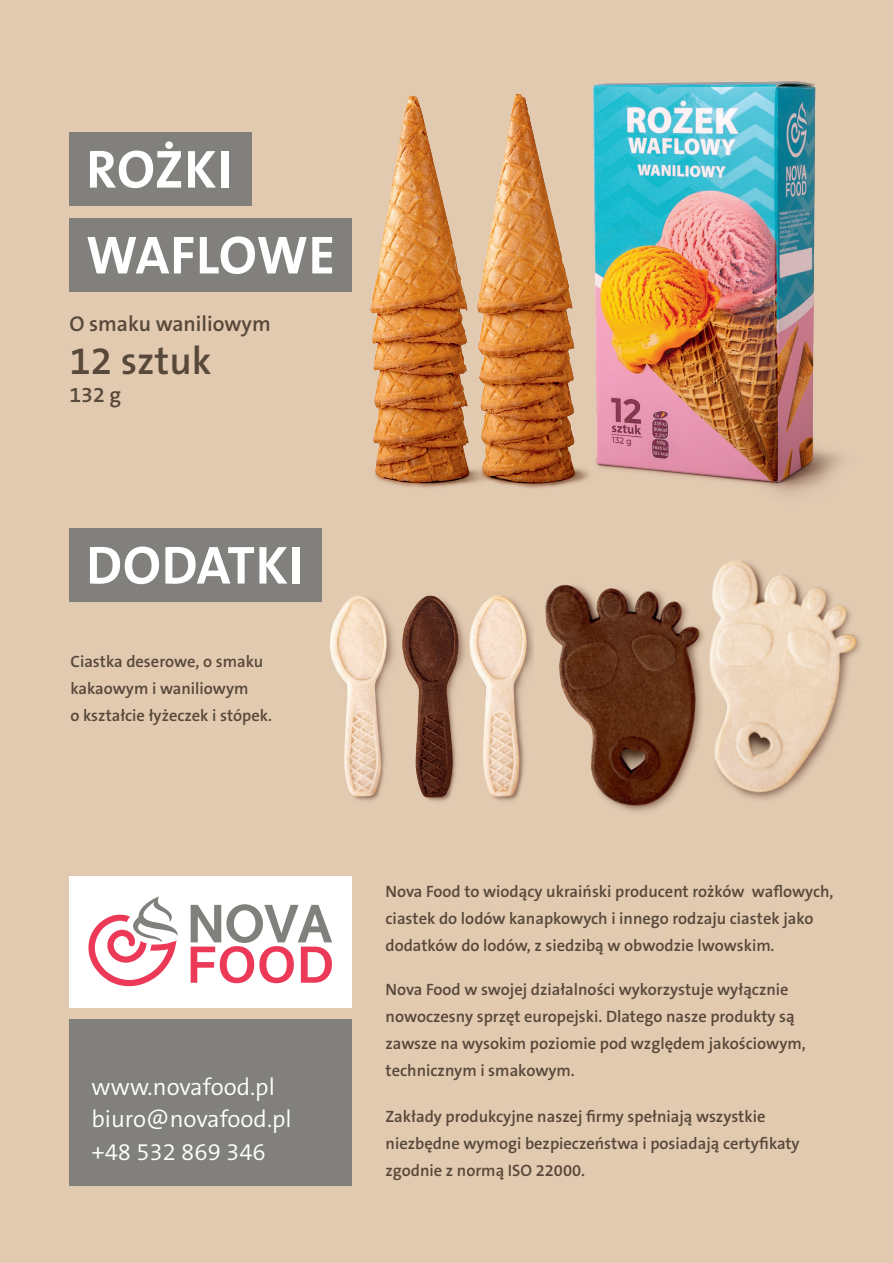
<style>
.page{position:relative;width:893px;height:1263px;background:#e1cab0}
.page>*{position:absolute;margin:0;border:0;box-sizing:border-box;transform-origin:0 0}
.t1{font:700 54px "The Sans B W7";letter-spacing:.01em;color:#fff}
.t2{font:600 39px "The Sans B W6";color:#58483a}
.t3{font:300 24px "The Sans B W4";color:#fff}
.t4{font:600 21.45px "The Sans B W6";color:#58483a}
.t5{font:600 16.5px/27px "The Sans B W6";color:#58483a}
</style>
<div class="page">
<div style="left:69px;top:876px;width:283px;height:131px;background:#fff"></div>
<div style="left:69px;top:1019px;width:283px;height:166px;background:#82807d"></div>
<svg style="left:88px;top:896px;width:90px;height:90px"></svg>
<svg style="left:191px;top:904px;width:141px;height:79px"></svg>
<div style="left:69px;top:132px;width:183px;height:74px;background:#82807d"></div>
<div style="left:69px;top:528px;width:252px;height:74px;background:#82807d"></div>
<div style="left:69px;top:218px;width:283px;height:73px;background:#82807d"></div>
<img style="left:350px;top:95px;width:99px;height:393px">
<img style="left:449px;top:93px;width:132px;height:396px">
<img style="left:404px;top:595px;width:60px;height:207px">
<img style="left:330px;top:595px;width:74px;height:206px">
<img style="left:464px;top:595px;width:64px;height:206px">
<img style="left:729px;top:560px;width:131px;height:240px">
<img style="left:528px;top:562px;width:201px;height:250px">
<img style="left:581px;top:81px;width:260px;height:413px">
<p class="t1" style="left:86px;top:135px;width:147px">ROŻKI</p>
<p class="t1" style="left:86px;top:220px;width:250px">WAFLOWE</p>
<p class="t4" style="left:69px;top:310px;width:203px">O smaku waniliowym</p>
<p class="t2" style="left:69px;top:335px;width:143px">12 sztuk</p>
<p class="t4" style="left:69px;top:381px;width:53px">132 g</p>
<p class="t1" style="left:86px;top:531px;width:219px">DODATKI</p>
<p class="t5" style="left:71px;top:648px;width:194px">Ciastka deserowe, o smaku</p>
<p class="t5" style="left:71px;top:675px;width:180px">kakaowym i waniliowym</p>
<p class="t5" style="left:71px;top:702px;width:203px">o kształcie łyżeczek i stópek.</p>
<p class="t3" style="left:92px;top:1071px;width:185px">www.novafood.pl</p>
<p class="t3" style="left:92px;top:1104px;width:202px">biuro@novafood.pl</p>
<p class="t3" style="left:92px;top:1136px;width:176px">+48 532 869 346</p>
<p class="t5" style="left:386px;top:878px;width:449px">Nova Food to wiodący ukraiński producent rożków waflowych, ciastek do lodów kanapkowych i innego rodzaju ciastek jako</p>
<p class="t5" style="left:386px;top:932px;width:390px">dodatków do lodów, z siedzibą w obwodzie lwowskim.</p>
<p class="t5" style="left:386px;top:976px;width:405px">Nova Food w swojej działalności wykorzystuje wyłącznie</p>
<p class="t5" style="left:386px;top:1003px;width:422px">nowoczesny sprzęt europejski. Dlatego nasze produkty są zawsze na wysokim poziomie pod względem jakościowym, technicznym i smakowym.</p>
<p class="t5" style="left:386px;top:1102px;width:381px">Zakłady produkcyjne naszej firmy spełniają wszystkie</p>
<p class="t5" style="left:386px;top:1129px;width:416px">niezbędne wymogi bezpieczeństwa i posiadają certyfikaty zgodnie z normą ISO 22000.</p>
</div>
